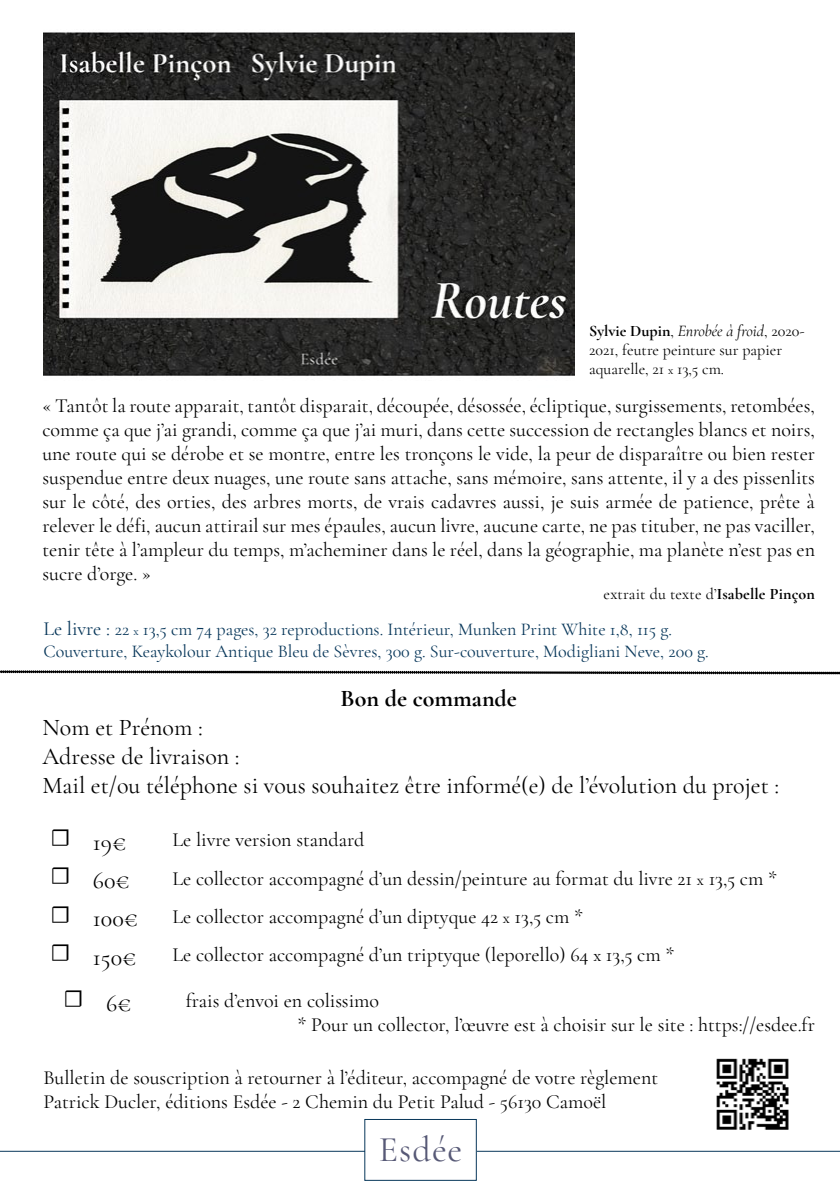
<style>
.page{position:relative;width:840px;height:1191px;background:#fff}
.page>*{position:absolute;margin:0;border:0;box-sizing:border-box;transform-origin:0 0}
.t1{font:36px "Cormorant Infant";letter-spacing:.03em;color:#575976}
.t2{font:24px/28.8px "Cormorant Garamond";color:#000}
.t3{font:700 24px "Cormorant Garamond";color:#000}
.t4{font:20px/24px "Cormorant Garamond";color:#000}
.t5{font:18px/21.6px "Cormorant Garamond";color:#08375a}
.t6{font:16px/19.2px "Cormorant Garamond";color:#000}
.s1{font-weight:700}
.s2{font-style:italic}
.s3{font-size:12px}
.s4{font-size:20px}
.s5{font-size:16px}
.s6{font-size:18px}
</style>
<div class="page">
<svg style="left:0;top:670px;width:839px;height:4px"></svg>
<img style="left:716px;top:1058px;width:73px;height:72px">
<hr style="left:0;top:1150px;width:839px;height:1px;background:#08375a">
<div style="left:364px;top:1119px;width:112px;height:61px;background:#fff"></div>
<div style="left:364px;top:1119px;width:112px;height:61px;border:1px solid #08375a"></div>
<img style="left:43px;top:32px;width:531px;height:344px">
<p class="t6" style="left:588px;top:321px;width:217px"><span class="s1">Sylvie Dupin</span>, <span class="s2">Enrobée à froid</span>, 2020-<br>2021, feutre peinture sur papier aquarelle, 21 <span class="s3">x</span> 13,5 cm.</p>
<p class="t4" style="left:42px;top:393px;width:773px;text-align:justify">« Tantôt la route apparait, tantôt disparait, découpée, désossée, écliptique, surgissements, retombées, comme ça que j’ai grandi, comme ça que j’ai muri, dans cette succession de rectangles blancs et noirs, une route qui se dérobe et se montre, entre les tronçons le vide, la peur de disparaître ou bien rester suspendue entre deux nuages, une route sans attache, sans mémoire, sans attente, il y a des pissenlits sur le côté, des orties, des arbres morts, de vrais cadavres aussi, je suis armée de patience, prête à relever le défi, aucun attirail sur mes épaules, aucun livre, aucune carte, ne pas tituber, ne pas vaciller, tenir tête à l’ampleur du temps, m’acheminer dans le réel, dans la géographie, ma planète n’est pas en sucre d’orge. »</p>
<p class="t6" style="left:603px;top:584px;width:213px">extrait du texte d’<span class="s1">Isabelle Pinçon</span></p>
<p class="t5" style="left:43px;top:618px;width:666px"><span class="s4">Le livre :</span> 22 <span class="s3">x</span> 13,5 cm 74 pages, 32 reproductions. Intérieur, Munken Print White 1,8, 115 g.<br>Couverture, Keaykolour Antique Bleu de Sèvres, 300 g. Sur-couverture, Modigliani Neve, 200 g.</p>
<p class="t3" style="left:340px;top:683px;width:178px">Bon de commande</p>
<p class="t2" style="left:42px;top:713px;width:737px">Nom et Prénom :<br>Adresse de livraison :<br>Mail et/ou téléphone si vous souhaitez être informé(e) de l’évolution du projet :</p>
<p class="t2" style="left:50px;top:828px;width:77px"><sup>☐</sup> 19€</p>
<p class="t4" style="left:172px;top:828px;width:193px">Le livre version standard</p>
<p class="t2" style="left:50px;top:866px;width:81px"><sup>☐</sup> 60€</p>
<p class="t4" style="left:172px;top:866px;width:605px">Le collector accompagné d’un dessin/peinture au format du livre 21 <span class="s5">x</span> 13,5 cm *</p>
<p class="t2" style="left:50px;top:904px;width:89px"><sup>☐</sup> 100€</p>
<p class="t4" style="left:172px;top:904px;width:412px">Le collector accompagné d’un diptyque 42 <span class="s5">x</span> 13,5 cm *</p>
<p class="t2" style="left:50px;top:942px;width:87px"><sup>☐</sup> 150€</p>
<p class="t4" style="left:172px;top:942px;width:503px">Le collector accompagné d’un triptyque (leporello) 64 <span class="s6">x</span> 13,5 cm *</p>
<p class="t2" style="left:64px;top:988px;width:69px"><sup>☐</sup> 6€</p>
<p class="t4" style="left:297px;top:988px;width:518px;text-indent:-112px">frais d’envoi en colissimo<br>* Pour un collector, l’œuvre est à choisir sur le site : https://esdee.fr</p>
<p class="t4" style="left:43px;top:1065px;width:616px">Bulletin de souscription à retourner à l’éditeur, accompagné de votre règlement<br>Patrick Ducler, éditions Esdée - 2 Chemin du Petit Palud - 56130 Camoël</p>
<h1 class="t1" style="left:378px;top:1127px;width:85px">Esdée</h1>
</div>
